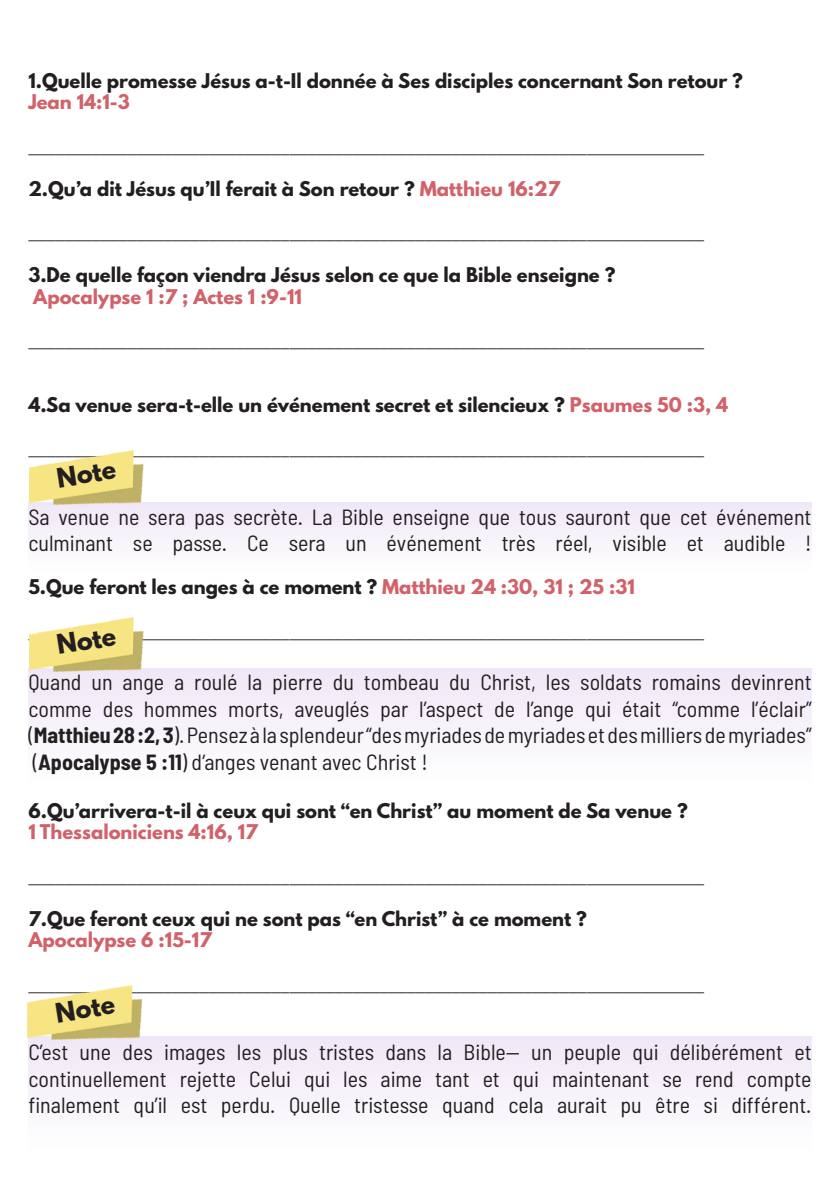
<style>
.page{position:relative;width:840px;height:1191px;background:#fff}
.page>*{position:absolute;margin:0;border:0;box-sizing:border-box;transform-origin:0 0}
.t1{font:700 24px "League Spartan";color:#231f20}
.t2{font:semi-condensed 22px/26.4px "Barlow";color:#231f20}
.t3{font:18px "Minion Pro";color:#231f20}
.t4{font:700 18px "League Spartan";color:#231f20}
.t5{font:700 18px "League Spartan";color:#d1626a}
.s1{color:#d1626a}
.s2{font-weight:700}
</style>
<div class="page">
<img style="left:28px;top:450px;width:183px;height:75px">
<img style="left:28px;top:617px;width:183px;height:74px">
<img style="left:27px;top:985px;width:183px;height:74px">
<p class="t4" style="left:28px;top:66px;width:715px">1.Quelle promesse Jésus a-t-Il donnée à Ses disciples concernant Son retour ?</p>
<p class="t5" style="left:28px;top:88px;width:103px">Jean 14:1-3</p>
<p class="t3" style="left:28px;top:135px;width:676px">___________________________________________________________________________</p>
<p class="t4" style="left:28px;top:174px;width:533px">2.Qu’a dit Jésus qu’Il ferait à Son retour ? <span class="s1">Matthieu 16:27</span></p>
<p class="t3" style="left:28px;top:221px;width:676px">___________________________________________________________________________</p>
<p class="t4" style="left:28px;top:261px;width:588px">3.De quelle façon viendra Jésus selon ce que la Bible enseigne ?</p>
<p class="t5" style="left:33px;top:282px;width:270px">Apocalypse 1 :7 ; Actes 1 :9-11</p>
<p class="t3" style="left:28px;top:329px;width:676px">___________________________________________________________________________</p>
<p class="t4" style="left:28px;top:390px;width:701px">4.Sa venue sera-t-elle un événement secret et silencieux ? <span class="s1">Psaumes 50 :3, 4</span></p>
<p class="t3" style="left:28px;top:437px;width:676px">___________________________________________________________________________</p>
<p class="t1" style="left:54px;top:459px;width:61px;rotate:-9deg">Note</p>
<p class="t2" style="left:28px;top:503px;width:784px">Sa venue ne sera pas secrète. La Bible enseigne que tous sauront que cet événement</p>
<p class="t2" style="left:28px;top:529px;width:784px">culminant se passe. Ce sera un événement très réel, visible et audible !</p>
<p class="t4" style="left:28px;top:573px;width:607px">5.Que feront les anges à ce moment ? <span class="s1">Matthieu 24 :30, 31 ; 25 :31</span></p>
<p class="t3" style="left:28px;top:620px;width:676px">___________________________________________________________________________</p>
<p class="t2" style="left:28px;top:668px;width:784px">Quand un ange a roulé la pierre du tombeau du Christ, les soldats romains devinrent comme des hommes morts, aveuglés par l’aspect de l’ange qui était “comme l’éclair”</p>
<p class="t2" style="left:28px;top:721px;width:784px">(<span class="s2">Matthieu 28 :2, 3</span>). Pensez à la splendeur “des myriades de myriades et des milliers de myriades”</p>
<p class="t2" style="left:33px;top:748px;width:396px">(<span class="s2">Apocalypse 5 :11</span>) d’anges venant avec Christ !</p>
<p class="t4" style="left:28px;top:796px;width:660px">6.Qu’arrivera-t-il à ceux qui sont “en Christ” au moment de Sa venue ?</p>
<p class="t5" style="left:28px;top:818px;width:231px">1 Thessaloniciens 4:16, 17</p>
<p class="t1" style="left:54px;top:626px;width:61px;rotate:-9deg">Note</p>
<p class="t3" style="left:28px;top:864px;width:676px">___________________________________________________________________________</p>
<p class="t4" style="left:28px;top:904px;width:559px">7.Que feront ceux qui ne sont pas “en Christ” à ce moment ?</p>
<p class="t5" style="left:28px;top:926px;width:185px">Apocalypse 6 :15-17</p>
<p class="t3" style="left:28px;top:972px;width:676px">___________________________________________________________________________</p>
<p class="t1" style="left:53px;top:994px;width:61px;rotate:-9deg">Note</p>
<p class="t2" style="left:28px;top:1038px;width:784px">C’est une des images les plus tristes dans la Bible— un peuple qui délibérément et</p>
<p class="t2" style="left:28px;top:1064px;width:784px">continuellement rejette Celui qui les aime tant et qui maintenant se rend compte</p>
<p class="t2" style="left:28px;top:1091px;width:784px">finalement qu’il est perdu. Quelle tristesse quand cela aurait pu être si différent.</p>
</div>
